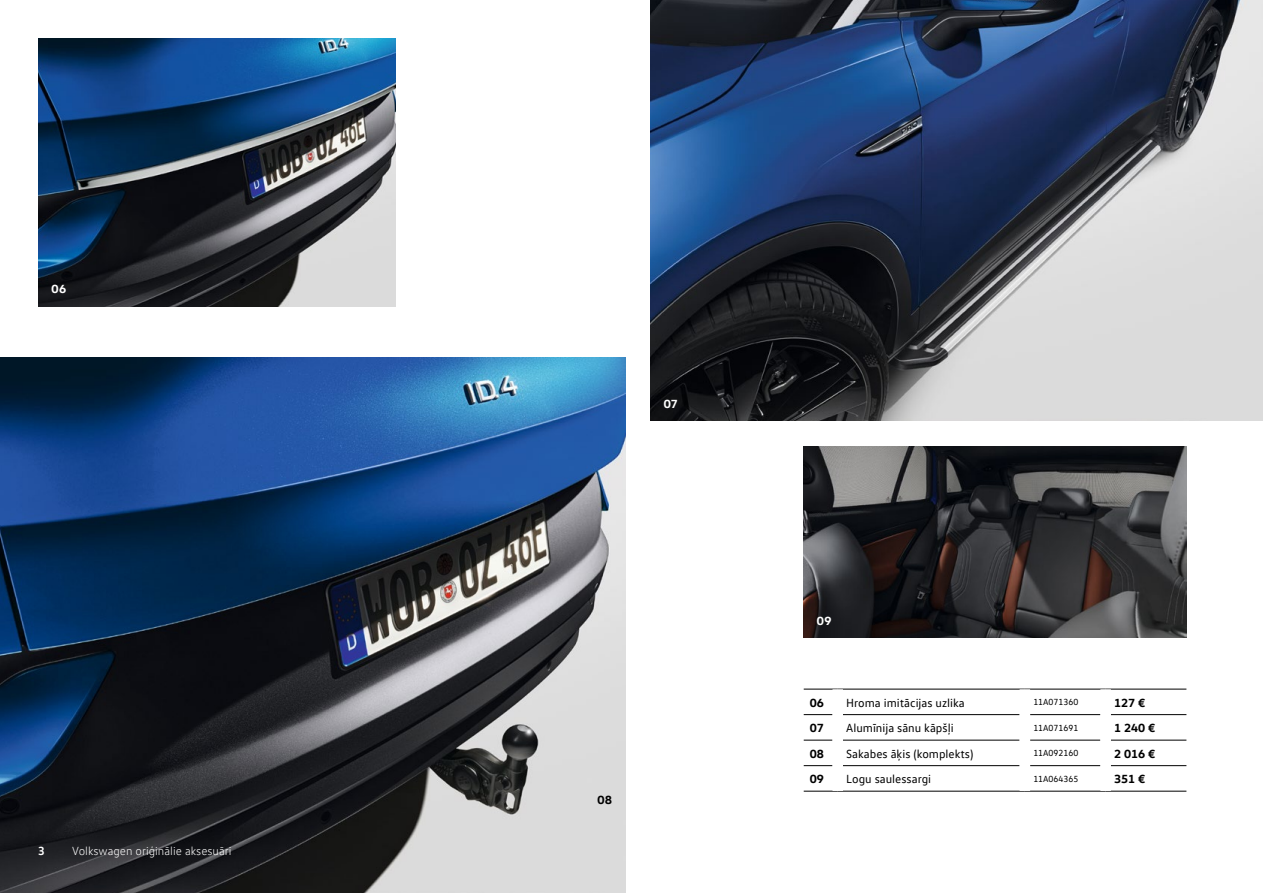
<style>
.page{position:relative;width:1263px;height:893px;background:#fff}
.page>*{position:absolute;margin:0;border:0;box-sizing:border-box;transform-origin:0 0}
.apraksts{font:12px "VW Text";color:#000}
.Running_headline{font:300 12px "VW Text";color:#fff}
.cena_NR{font:700 12px "VW Head";color:#000}
.Bildnummer_8pt_Bold{font:700 12px "VW Head";color:#fff}
.Bildnummer_8pt_Bold-2{font:700 12px "VW Head";color:#000}
.Pagina{font:700 12px "VW Text";color:#fff}
.KODS{font:9px "VW Text";color:#000}
</style>
<div class="page">
<img style="left:38px;top:38px;width:357px;height:268px">
<img style="left:0;top:357px;width:625px;height:536px">
<img style="left:651px;top:0;width:612px;height:421px">
<img style="left:804px;top:446px;width:382px;height:192px">
<svg style="left:804px;top:714px;width:28px;height:1px"></svg>
<hr style="left:843px;top:714px;width:176px;height:1px;background:#000">
<hr style="left:1030px;top:714px;width:70px;height:1px;background:#000">
<hr style="left:1111px;top:714px;width:75px;height:1px;background:#000">
<svg style="left:804px;top:740px;width:28px;height:1px"></svg>
<hr style="left:843px;top:740px;width:176px;height:1px;background:#000">
<hr style="left:1030px;top:740px;width:70px;height:1px;background:#000">
<hr style="left:1111px;top:740px;width:75px;height:1px;background:#000">
<svg style="left:804px;top:765px;width:28px;height:1px"></svg>
<hr style="left:843px;top:765px;width:176px;height:1px;background:#000">
<hr style="left:1030px;top:765px;width:70px;height:1px;background:#000">
<hr style="left:1111px;top:765px;width:75px;height:1px;background:#000">
<hr style="left:804px;top:791px;width:34px;height:1px;background:#000">
<hr style="left:1025px;top:791px;width:81px;height:1px;background:#000">
<hr style="left:1025px;top:689px;width:81px;height:1px;background:#000">
<hr style="left:804px;top:689px;width:34px;height:1px;background:#000">
<hr style="left:838px;top:689px;width:187px;height:1px;background:#000">
<hr style="left:838px;top:791px;width:187px;height:1px;background:#000">
<div style="left:832px;top:689px;width:11px;height:26px;background:#fff"></div>
<div style="left:1019px;top:689px;width:11px;height:26px;background:#fff"></div>
<hr style="left:1106px;top:689px;width:80px;height:1px;background:#000">
<hr style="left:1106px;top:791px;width:80px;height:1px;background:#000">
<div style="left:1100px;top:689px;width:11px;height:26px;background:#fff"></div>
<p class="Bildnummer_8pt_Bold" style="left:51px;top:281px;width:17px">06</p>
<p class="Pagina" style="left:38px;top:843px;width:8px">3</p>
<p class="Running_headline" style="left:72px;top:843px;width:161px">Volkswagen oriģinālie aksesuāri</p>
<p class="Bildnummer_8pt_Bold" style="left:663px;top:396px;width:16px">07</p>
<p class="Bildnummer_8pt_Bold-2" style="left:597px;top:792px;width:17px">08</p>
<p class="Bildnummer_8pt_Bold" style="left:816px;top:613px;width:17px">09</p>
<p class="cena_NR" style="left:810px;top:695px;width:16px">06</p>
<p class="apraksts" style="left:846px;top:695px;width:120px">Hroma imitācijas uzlika</p>
<p class="KODS" style="left:1033px;top:697px;width:46px">11A071360</p>
<p class="cena_NR" style="left:1114px;top:695px;width:33px">127 €</p>
<p class="cena_NR" style="left:810px;top:720px;width:16px">07</p>
<p class="apraksts" style="left:846px;top:721px;width:109px">Alumīnija sānu kāpšļi</p>
<p class="KODS" style="left:1033px;top:722px;width:46px">11A071691</p>
<p class="cena_NR" style="left:1114px;top:720px;width:42px">1 240 €</p>
<p class="cena_NR" style="left:810px;top:746px;width:16px">08</p>
<p class="apraksts" style="left:846px;top:746px;width:129px">Sakabes āķis (komplekts)</p>
<p class="KODS" style="left:1033px;top:748px;width:46px">11A092160</p>
<p class="cena_NR" style="left:1114px;top:746px;width:42px">2 016 €</p>
<p class="cena_NR" style="left:810px;top:771px;width:16px">09</p>
<p class="apraksts" style="left:846px;top:772px;width:86px">Logu saulessargi</p>
<p class="KODS" style="left:1033px;top:773px;width:46px">11A064365</p>
<p class="cena_NR" style="left:1114px;top:771px;width:33px">351 €</p>
</div>
